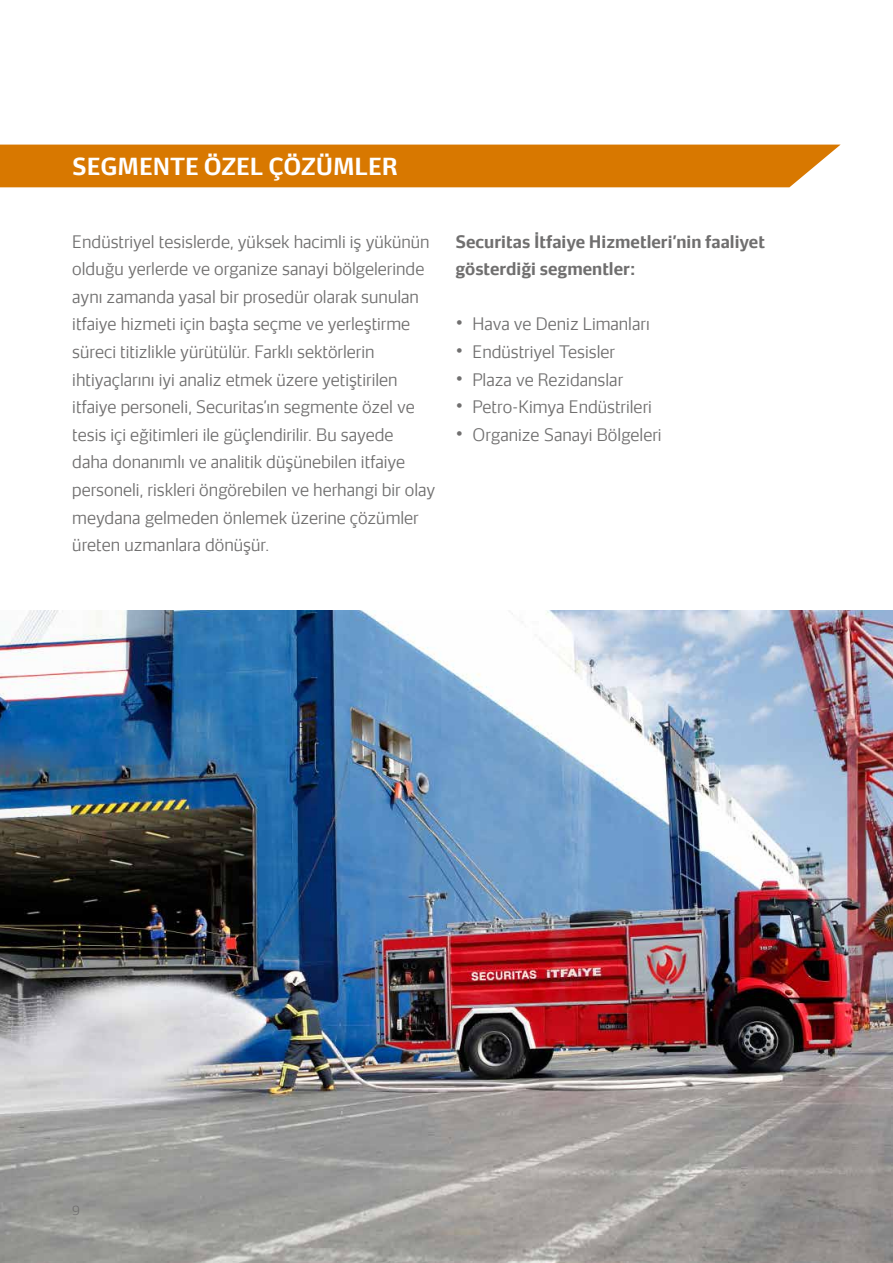
<style>
.page{position:relative;width:893px;height:1263px;background:#fff}
.page>*{position:absolute;margin:0;border:0;box-sizing:border-box;transform-origin:0 0}
.t1{font:700 22.5px "Securitas Sans TT";color:#fff}
.t2{font:300 16.5px/27.6px "Securitas Sans TT";color:#706f6f}
.t3{font:700 16.5px/27.6px "Securitas Sans TT";color:#706f6f}
.t4{font:300 12px "Securitas Sans TT";color:#706f6f}
.s1{font-weight:700;font-size:21px}
</style>
<div class="page">
<div style="left:0;top:145px;width:840px;height:42px;background:#d87800"></div>
<img style="left:0;top:610px;width:893px;height:653px">
<h1 class="t1" style="left:72px;top:147px;width:327px">SEGMENTE ÖZEL ÇÖZÜMLER</h1>
<p class="t2" style="left:72px;top:226px;width:365px">Endüstriyel tesislerde, yüksek hacimli iş yükünün olduğu yerlerde ve organize sanayi bölgelerinde aynı zamanda yasal bir prosedür olarak sunulan itfaiye hizmeti için başta seçme ve yerleştirme süreci titizlikle yürütülür. Farklı sektörlerin ihtiyaçlarını iyi analiz etmek üzere yetiştirilen itfaiye personeli, Securitas’ın segmente özel ve tesis içi eğitimleri ile güçlendirilir. Bu sayede<br>daha donanımlı ve analitik düşünebilen itfaiye personeli, riskleri öngörebilen ve herhangi bir olay meydana gelmeden önlemek üzerine çözümler üreten uzmanlara dönüşür.</p>
<p class="t3" style="left:455px;top:226px;width:311px">Securitas İtfaiye Hizmetleri’nin faaliyet gösterdiği segmentler:</p>
<p class="t2" style="left:455px;top:308px;width:196px"><span class="s1">•</span> Hava ve Deniz Limanları</p>
<p class="t2" style="left:455px;top:336px;width:161px"><span class="s1">•</span> Endüstriyel Tesisler</p>
<p class="t2" style="left:455px;top:364px;width:169px"><span class="s1">•</span> Plaza ve Rezidanslar</p>
<p class="t2" style="left:455px;top:391px;width:198px"><span class="s1">•</span> Petro-Kimya Endüstrileri</p>
<p class="t2" style="left:455px;top:419px;width:208px"><span class="s1">•</span> Organize Sanayi Bölgeleri</p>
<p class="t4" style="left:72px;top:1201px;width:9px">9</p>
</div>
